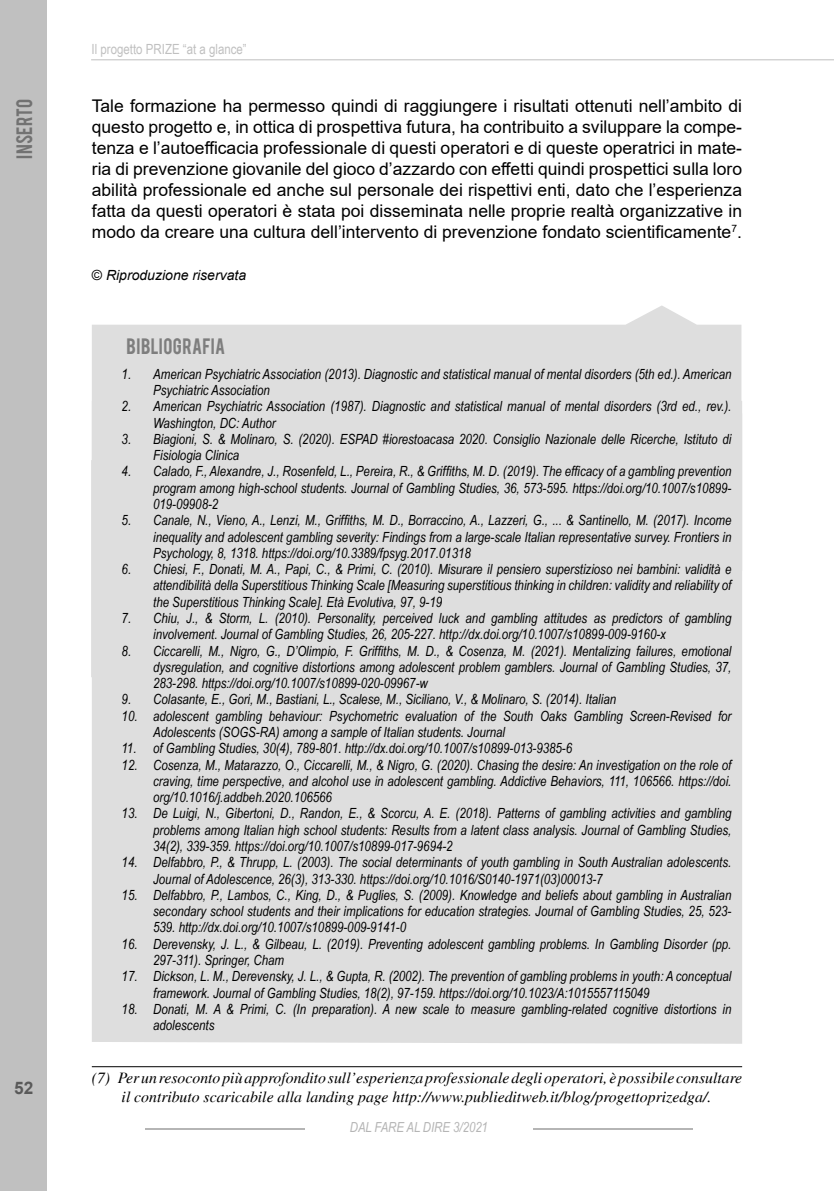
<style>
.page{position:relative;width:834px;height:1191px;background:#fff}
.page>*{position:absolute;margin:0;border:0;box-sizing:border-box;transform-origin:0 0}
.t1{font:17.5px/21px "Arial";color:#000;text-align:justify}
.t2{font:17.5px "Bebas";letter-spacing:.025em;color:#7e7e7e}
.t3{font:17.5px "Bebas";letter-spacing:.01em;color:#727272}
.t4{font:700 17.32px "Arial";color:#5a5a5a}
.t5{font:italic 15.75px/18.9px "Times";color:#000;text-align:center}
.t6{font:italic 14px/16.3px "Arial Narrow";color:#000}
.t7{font:14px "Arial Narrow";color:#c0c0c0}
.t8{font:italic 14px "Arial";color:#000}
.t9{font:italic 13.83px "Arial Narrow";color:#b5b5b5}
.s1{font-style:normal}
</style>
<div class="page">
<div style="left:0;top:0;width:47px;height:1191px;background:#c0c0c0"></div>
<hr style="left:533px;top:1128px;width:159px;height:2px;background:#b5b5b5">
<hr style="left:145px;top:1128px;width:160px;height:2px;background:#b5b5b5">
<hr style="left:92px;top:1066px;width:650px;height:1px;background:#000">
<div style="left:92px;top:319px;width:650px;height:724px;background:#dedede"></div>
<div style="left:91px;top:432px;width:650px;height:246px;background:#dedede"></div>
<hr style="left:91px;top:59px;width:742px;height:1px;background:#c0c0c0">
<p class="t3" style="left:12px;top:159px;width:61px;rotate:-90deg">INSERTO</p>
<p class="t4" style="left:14px;top:1075px;width:21px">52</p>
<p class="t7" style="left:92px;top:39px;width:157px">Il progetto PRIZE “at a glance”</p>
<p class="t1" style="left:92px;top:95px;width:651px">Tale formazione ha permesso quindi di raggiungere i risultati ottenuti nell’ambito di questo progetto e, in ottica di prospettiva futura, ha contribuito a sviluppare la compe&shy;tenza e l’autoefficacia professionale di questi operatori e di queste operatrici in mate&shy;ria di prevenzione giovanile del gioco d’azzardo con effetti quindi prospettici sulla loro abilità professionale ed anche sul personale dei rispettivi enti, dato che l’esperienza fatta da questi operatori è stata poi disseminata nelle proprie realtà organizzative in modo da creare una cultura dell’intervento di prevenzione fondato scientificamente<sup>7</sup>.</p>
<p class="t8" style="left:92px;top:266px;width:156px"><span class="s1">©</span> Riproduzione riservata</p>
<p class="t2" style="left:126px;top:333px;width:100px">BIBLIOGRAFIA</p>
<p class="t6" style="left:153px;top:365px;width:579px;text-indent:-32px">1. American Psychiatric Association (2013). Diagnostic and statistical manual of mental disorders (5th ed.). American<br>Psychiatric Association</p>
<p class="t6" style="left:153px;top:398px;width:579px;text-indent:-32px">2. American Psychiatric Association (1987). Diagnostic and statistical manual of mental disorders (3rd ed., rev.).<br>Washington, DC: Author</p>
<p class="t6" style="left:153px;top:430px;width:579px;text-indent:-32px">3. Biagioni, S. &amp; Molinaro, S. (2020). ESPAD #iorestoacasa 2020. Consiglio Nazionale delle Ricerche, Istituto di<br>Fisiologia Clinica</p>
<p class="t6" style="left:153px;top:463px;width:579px;text-align:justify;text-indent:-32px">4. Calado, F., Alexandre, J., Rosenfeld, L., Pereira, R., &amp; Griffiths, M. D. (2019). The efficacy of a gambling prevention program among high-school students. Journal of Gambling Studies, 36, 573-595. https://doi.org/10.1007/s10899- 019-09908-2</p>
<p class="t6" style="left:153px;top:512px;width:579px;text-align:justify;text-indent:-32px">5. Canale, N., Vieno, A., Lenzi, M., Griffiths, M. D., Borraccino, A., Lazzeri, G., ... &amp; Santinello, M. (2017). Income inequality and adolescent gambling severity: Findings from a large-scale Italian representative survey. Frontiers in Psychology, 8, 1318. https://doi.org/10.3389/fpsyg.2017.01318</p>
<p class="t6" style="left:153px;top:561px;width:579px;text-align:justify;text-indent:-32px">6. Chiesi, F., Donati, M. A., Papi, C., &amp; Primi, C. (2010). Misurare il pensiero superstizioso nei bambini: validità e attendibilità della Superstitious Thinking Scale [Measuring superstitious thinking in children: validity and reliability of the Superstitious Thinking Scale]. Età Evolutiva, 97, 9-19</p>
<p class="t6" style="left:153px;top:609px;width:579px;text-indent:-32px">7. Chiu, J., &amp; Storm, L. (2010). Personality, perceived luck and gambling attitudes as predictors of gambling involvement. Journal of Gambling Studies, 26, 205-227. http://dx.doi.org/10.1007/s10899-009-9160-x</p>
<p class="t6" style="left:153px;top:642px;width:579px;text-align:justify;text-indent:-32px">8. Ciccarelli, M., Nigro, G., D’Olimpio, F. Griffiths, M. D., &amp; Cosenza, M. (2021). Mentalizing failures, emotional dysregulation, and cognitive distortions among adolescent problem gamblers. Journal of Gambling Studies, 37, 283-298. https://doi.org/10.1007/s10899-020-09967-w</p>
<p class="t6" style="left:122px;top:691px;width:496px">9. Colasante, E., Gori, M., Bastiani, L., Scalese, M., Siciliano, V., &amp; Molinaro, S. (2014). Italian</p>
<p class="t6" style="left:153px;top:707px;width:579px;text-indent:-32px">10. adolescent gambling behaviour: Psychometric evaluation of the South Oaks Gambling Screen-Revised for<br>Adolescents (SOGS-RA) among a sample of Italian students. Journal</p>
<p class="t6" style="left:122px;top:740px;width:452px">11. of Gambling Studies, 30(4), 789-801. http://dx.doi.org/10.1007/s10899-013-9385-6</p>
<p class="t6" style="left:153px;top:756px;width:579px;text-align:justify;text-indent:-32px">12. Cosenza, M., Matarazzo, O., Ciccarelli, M., &amp; Nigro, G. (2020). Chasing the desire: An investigation on the role of craving, time perspective, and alcohol use in adolescent gambling. Addictive Behaviors, 111, 106566. https://doi. org/10.1016/j.addbeh.2020.106566</p>
<p class="t6" style="left:153px;top:805px;width:579px;text-align:justify;text-indent:-32px">13. De Luigi, N., Gibertoni, D., Randon, E., &amp; Scorcu, A. E. (2018). Patterns of gambling activities and gambling problems among Italian high school students: Results from a latent class analysis. Journal of Gambling Studies, 34(2), 339-359. https://doi.org/10.1007/s10899-017-9694-2</p>
<p class="t6" style="left:153px;top:854px;width:579px;text-indent:-32px">14. Delfabbro, P., &amp; Thrupp, L. (2003). The social determinants of youth gambling in South Australian adolescents.<br>Journal of Adolescence, 26(3), 313-330. https://doi.org/10.1016/S0140-1971(03)00013-7</p>
<p class="t6" style="left:153px;top:886px;width:579px;text-align:justify;text-indent:-32px">15. Delfabbro, P., Lambos, C., King, D., &amp; Puglies, S. (2009). Knowledge and beliefs about gambling in Australian secondary school students and their implications for education strategies. Journal of Gambling Studies, 25, 523- 539. http://dx.doi.org/10.1007/s10899-009-9141-0</p>
<p class="t6" style="left:153px;top:935px;width:579px;text-indent:-32px">16. Derevensky, J. L., &amp; Gilbeau, L. (2019). Preventing adolescent gambling problems. In Gambling Disorder (pp.<br>297-311). Springer, Cham</p>
<p class="t6" style="left:153px;top:968px;width:579px;text-indent:-32px">17. Dickson, L. M., Derevensky, J. L., &amp; Gupta, R. (2002). The prevention of gambling problems in youth: A conceptual framework. Journal of Gambling Studies, 18(2), 97-159. https://doi.org/10.1023/A:1015557115049</p>
<p class="t6" style="left:153px;top:1000px;width:579px;text-indent:-32px">18. Donati, M. A &amp; Primi, C. (In preparation). A new scale to measure gambling-related cognitive distortions in adolescents</p>
<p class="t5" style="left:92px;top:1068px;width:651px">(7) Per un resoconto più approfondito sull’esperienza professionale degli operatori, è possibile consultare il contributo scaricabile alla landing page http://www.publieditweb.it/blog/progettoprizedga/.</p>
<p class="t9" style="left:350px;top:1117px;width:140px">DAL FARE AL DIRE 3/2021</p>
</div>
